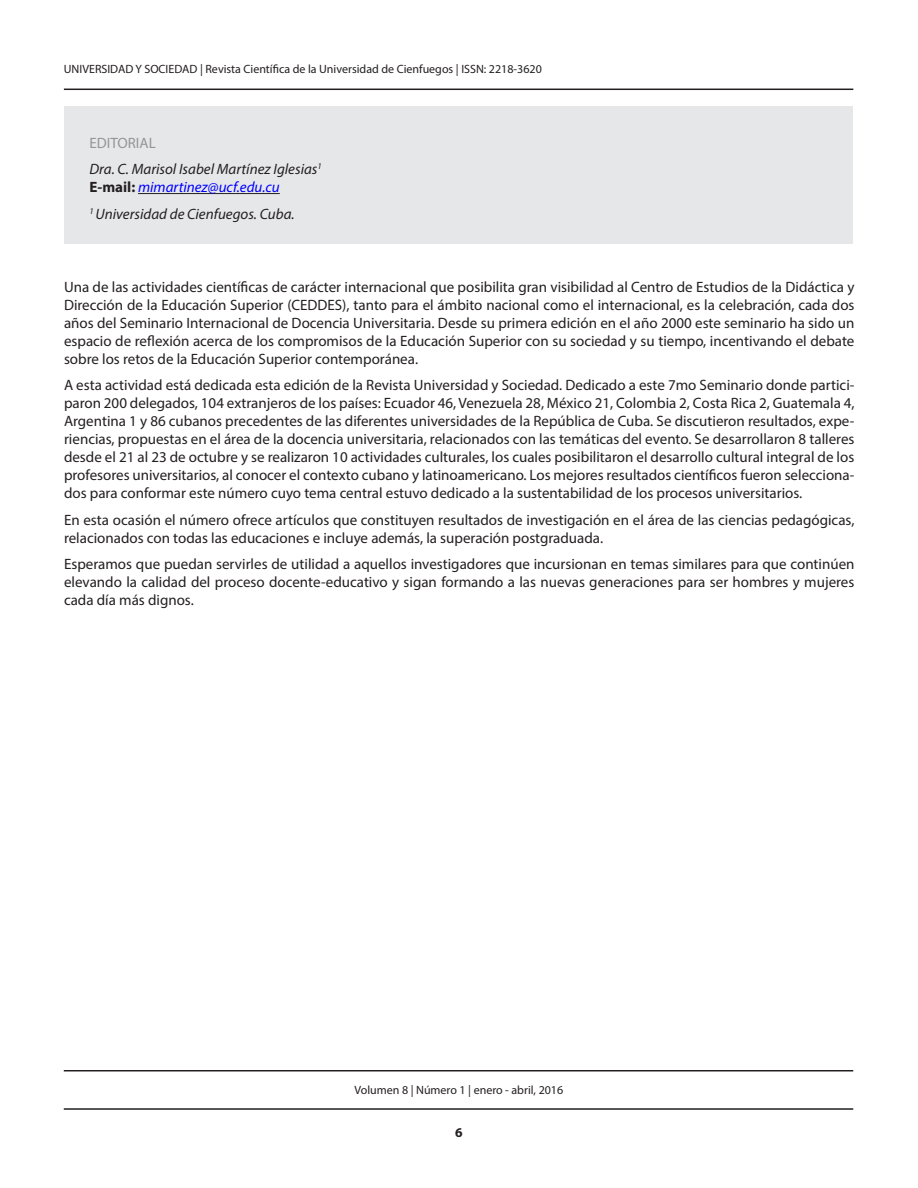
<style>
.page{position:relative;width:918px;height:1188px;background:#fff}
.page>*{position:absolute;margin:0;border:0;box-sizing:border-box;transform-origin:0 0}
.texto{font:15px/18px "Myriad Pro";color:#231f20;text-align:justify}
.autor{font:italic 15px "Myriad Pro";color:#231f20}
.texto_italica{font:italic 15px "Myriad Pro";color:#231f20}
.texto_italica-2{font:italic 15px "Myriad Pro";color:#00f}
.titulo{font:15px "Myriad Pro";color:#939598}
.t1{font:700 13.5px "Myriad Pro";color:#231f20}
.t2{font:12px "Myriad Pro";color:#231f20}
.s1{font-weight:700;font-style:normal;color:#231f20}
</style>
<div class="page">
<hr style="left:64px;top:89px;width:789px;height:1px;background:#231f20">
<hr style="left:64px;top:1108px;width:789px;height:2px;background:#231f20">
<hr style="left:64px;top:1070px;width:789px;height:1px;background:#231f20">
<div style="left:64px;top:106px;width:789px;height:138px;background:#e6e7e9"></div>
<hr style="left:138px;top:193px;width:142px;height:1px;background:#231f20">
<p class="t2" style="left:64px;top:61px;width:479px">UNIVERSIDAD Y SOCIEDAD | Revista Científica de la Universidad de Cienfuegos | ISSN: 2218-3620</p>
<p class="titulo" style="left:90px;top:133px;width:68px">EDITORIAL</p>
<p class="autor" style="left:90px;top:160px;width:234px">Dra. C. Marisol Isabel Martínez Iglesias<sup>1</sup></p>
<p class="texto_italica-2" style="left:90px;top:178px;width:192px"><span class="s1">E-mail:</span> mimartinez@ucf.edu.cu</p>
<p class="texto_italica" style="left:90px;top:204px;width:207px"><sup>1</sup> Universidad de Cienfuegos. Cuba.</p>
<p class="texto" style="left:64px;top:278px;width:792px">Una de las actividades científicas de carácter internacional que posibilita gran visibilidad al Centro de Estudios de la Didáctica y Dirección de la Educación Superior (CEDDES), tanto para el ámbito nacional como el internacional, es la celebración, cada dos años del Seminario Internacional de Docencia Universitaria. Desde su primera edición en el año 2000 este seminario ha sido un espacio de reflexión acerca de los compromisos de la Educación Superior con su sociedad y su tiempo, incentivando el debate sobre los retos de la Educación Superior contemporánea.</p>
<p class="texto" style="left:64px;top:376px;width:792px">A esta actividad está dedicada esta edición de la Revista Universidad y Sociedad. Dedicado a este 7mo Seminario donde partici&shy;paron 200 delegados, 104 extranjeros de los países: Ecuador 46, Venezuela 28, México 21, Colombia 2, Costa Rica 2, Guatemala 4, Argentina 1 y 86 cubanos precedentes de las diferentes universidades de la República de Cuba. Se discutieron resultados, expe&shy;riencias, propuestas en el área de la docencia universitaria, relacionados con las temáticas del evento. Se desarrollaron 8 talleres desde el 21 al 23 de octubre y se realizaron 10 actividades culturales, los cuales posibilitaron el desarrollo cultural integral de los profesores universitarios, al conocer el contexto cubano y latinoamericano. Los mejores resultados científicos fueron selecciona&shy;dos para conformar este número cuyo tema central estuvo dedicado a la sustentabilidad de los procesos universitarios.</p>
<p class="texto" style="left:64px;top:511px;width:792px">En esta ocasión el número ofrece artículos que constituyen resultados de investigación en el área de las ciencias pedagógicas, relacionados con todas las educaciones e incluye además, la superación postgraduada.</p>
<p class="texto" style="left:64px;top:555px;width:792px">Esperamos que puedan servirles de utilidad a aquellos investigadores que incursionan en temas similares para que continúen elevando la calidad del proceso docente-educativo y sigan formando a las nuevas generaciones para ser hombres y mujeres cada día más dignos.</p>
<p class="t2" style="left:354px;top:1083px;width:210px">Volumen 8 | Número 1 | enero - abril, 2016</p>
<p class="t1" style="left:455px;top:1124px;width:9px">6</p>
</div>
